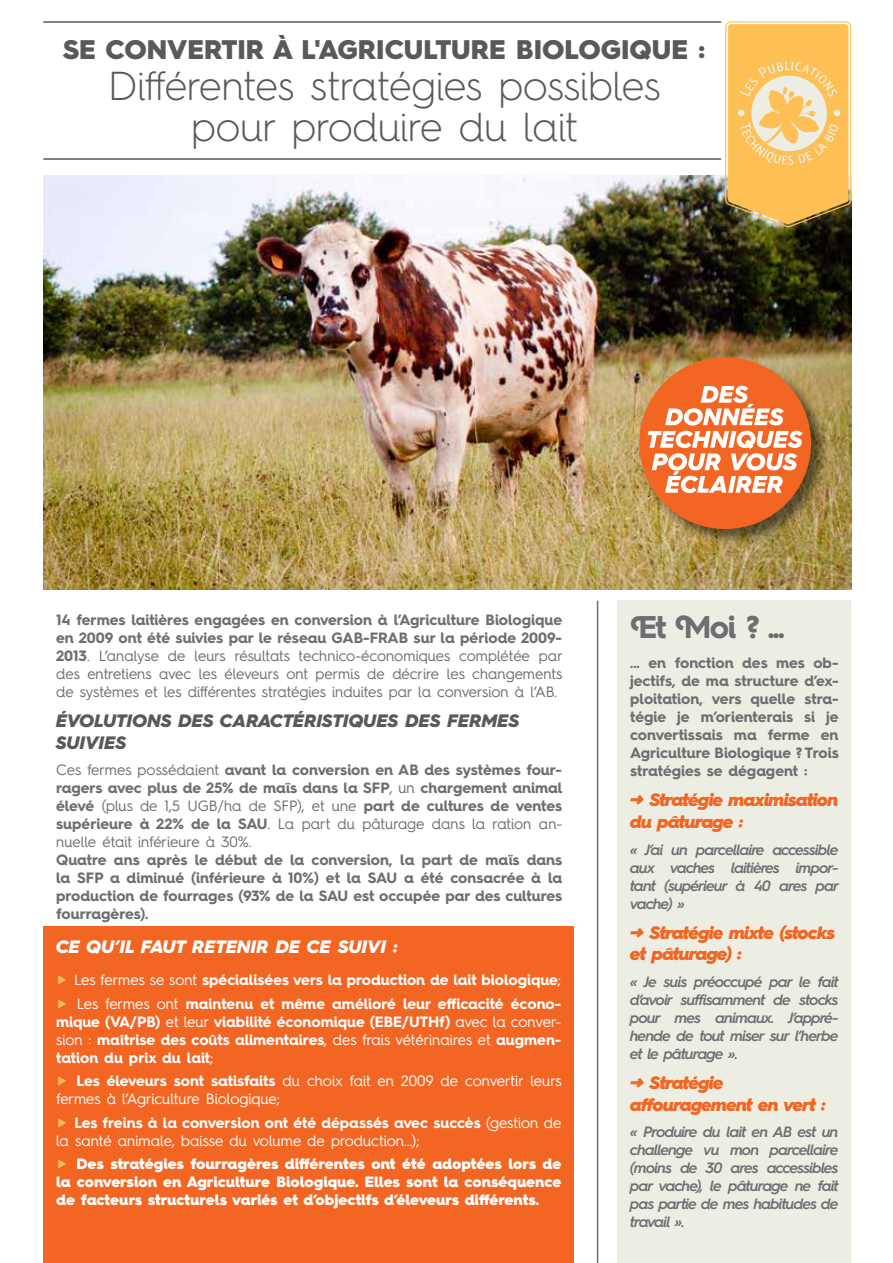
<style>
.page{position:relative;width:893px;height:1263px;background:#fff}
.page>*{position:absolute;margin:0;border:0;box-sizing:border-box;transform-origin:0 0}
.t1{font:300 40.5px/40.5px "Hurme Geometric Sans 4";letter-spacing:-.005em;color:#58595b;text-align:center}
.t2{font:700 31.5px "Hurme Geometric Sans 4";color:#6d6e71}
.t3{font:900 27px "Hurme Geometric Sans 4";color:#58595b}
.t4{font:italic 900 18px/21.6px "Hurme Geometric Sans 4";letter-spacing:-.05em;color:#f26522}
.t5{font:italic 900 18px/21.6px "Hurme Geometric Sans 4";color:#58595b}
.t6{font:italic 900 18px "Hurme Geometric Sans 4";color:#fff}
.t7{font:700 15px/18px "Hurme Geometric Sans 4";color:#6d6e71;text-align:justify}
.t8{font:italic 600 15px/18px "Hurme Geometric Sans 4";letter-spacing:-.055em;color:#6d6e71;text-align:justify}
.t9{font:15px/18px "Hurme Geometric Sans 4";color:#6d6e71;text-align:justify}
.t10{font:700 15px/18px "Hurme Geometric Sans 4";letter-spacing:-.005em;color:#fff}
.t11{font:15px/18px "Hurme Geometric Sans 4";color:#fff}
.t12{font:900 15px/18px "Hurme Geometric Sans 4";color:#fff;text-align:justify}
.s1{font-weight:700}
.s2{font-weight:400}
.s3{font-weight:900;font-size:19.5px;color:#fec054}
.s4{font-size:19.5px;color:#fec054}
</style>
<div class="page">
<img style="left:43px;top:176px;width:808px;height:414px">
<hr style="left:43px;top:21px;width:678px;height:2px;background:#58595b">
<hr style="left:43px;top:158px;width:678px;height:2px;background:#58595b">
<svg style="left:725px;top:21px;width:126px;height:206px;background:#f0bf67"></svg>
<div style="left:43px;top:927px;width:531px;height:336px;background:#f26522"></div>
<div style="left:617px;top:601px;width:234px;height:662px;background:#edeee3"></div>
<hr style="left:597px;top:601px;width:1px;height:662px;background:#6d6e71">
<div style="left:639px;top:357px;width:189px;height:189px;background:#000;opacity:.5"></div>
<div style="left:639px;top:357px;width:172px;height:172px;background:#f26522;border-radius:50%"></div>
<svg style="left:648px;top:386px;width:155px;height:107px"></svg>
<h3 class="t3" style="left:63px;top:31px;width:643px">SE CONVERTIR À L'AGRICULTURE BIOLOGIQUE :</h3>
<h1 class="t1" style="left:108px;top:65px;width:554px">Différentes stratégies possibles pour produire du lait</h1>
<p class="t9" style="left:56px;top:610px;width:508px"><span class="s1">14 fermes laitières engagées en conversion à l’Agriculture Biologique en 2009 ont été suivies par le réseau GAB-FRAB sur la période 2009- 2013</span>. L’analyse de leurs résultats technico-économiques complétée par des entretiens avec les éleveurs ont permis de décrire les changements de systèmes et les différentes stratégies induites par la conversion à l’AB.</p>
<p class="t5" style="left:56px;top:710px;width:465px">ÉVOLUTIONS DES CARACTÉRISTIQUES DES FERMES<br>SUIVIES</p>
<p class="t7" style="left:56px;top:761px;width:508px"><span class="s2">Ces fermes possédaient</span> avant la conversion en AB des systèmes four&shy;ragers avec plus de 25% de maïs dans la SFP<span class="s2">, un</span> chargement animal élevé <span class="s2">(plus de 1,5 UGB/ha de SFP), et une</span> part de cultures de ventes supérieure à 22% de la SAU<span class="s2">. La part du pâturage dans la ration an&shy;nuelle était inférieure à 30%.</span></p>
<p class="t7" style="left:56px;top:851px;width:508px">Quatre ans après le début de la conversion, la part de maïs dans la SFP a diminué (inférieure à 10%) et la SAU a été consacrée à la production de fourrages (93% de la SAU est occupée par des cultures fourragères).</p>
<p class="t6" style="left:56px;top:934px;width:343px">CE QU’IL FAUT RETENIR DE CE SUIVI :</p>
<p class="t10" style="left:56px;top:968px;width:507px;line-height:23.4px"><span class="s3">►</span> <span class="s2">Les fermes se sont</span> spécialisées vers la production de lait biologique<span class="s2">; </span><span class="s3">►</span> <span class="s2">Les fermes ont</span> maintenu et même amélioré leur efficacité écono-</p>
<p class="t10" style="left:56px;top:1012px;width:507px;text-align:justify">mique (VA/PB) <span class="s2">et leur</span> viabilité économique (EBE/UTHf) <span class="s2">avec la conver&shy;sion :</span> maîtrise des coûts alimentaires<span class="s2">, des frais vétérinaires et</span> augmen&shy;tation du prix du lait<span class="s2">;</span></p>
<p class="t11" style="left:56px;top:1071px;width:507px"><span class="s3">►</span> <span class="s1">Les éleveurs sont satisfaits</span> du choix fait en 2009 de convertir leurs fermes à l’Agriculture Biologique;</p>
<p class="t11" style="left:56px;top:1113px;width:507px"><span class="s3">►</span> <span class="s1">Les freins à la conversion ont été dépassés avec succès</span> (gestion de la santé animale, baisse du volume de production…);</p>
<p class="t12" style="left:56px;top:1154px;width:507px"><span class="s4">►</span> Des stratégies fourragères différentes ont été adoptées lors de la conversion en Agriculture Biologique. Elles sont la conséquence de facteurs structurels variés et d’objectifs d’éleveurs différents.</p>
<h2 class="t2" style="left:630px;top:604px;width:156px">Et Moi ? ...</h2>
<p class="t7" style="left:630px;top:654px;width:210px">... en fonction des mes ob&shy;jectifs, de ma structure d’ex&shy;ploitation, vers quelle stra&shy;tégie je m’orienterais si je convertissais ma ferme en Agriculture Biologique ? Trois stratégies se dégagent :</p>
<p class="t4" style="left:630px;top:789px;width:210px">→ Stratégie maximisation du pâturage :</p>
<p class="t8" style="left:630px;top:840px;width:211px">« J’ai un parcellaire accessible aux vaches laitières impor&shy;tant (supérieur à 40 ares par vache) »</p>
<p class="t4" style="left:630px;top:921px;width:207px">→ Stratégie mixte (stocks et pâturage) :</p>
<p class="t8" style="left:630px;top:972px;width:210px">« Je suis préoccupé par le fait d’avoir suffisamment de stocks pour mes animaux. J’appré&shy;hende de tout miser sur l’herbe et le pâturage ».</p>
<p class="t4" style="left:630px;top:1072px;width:197px">→ Stratégie affouragement en vert :</p>
<p class="t8" style="left:630px;top:1122px;width:210px">« Produire du lait en AB est un challenge vu mon parcellaire (moins de 30 ares accessibles par vache), le pâturage ne fait pas partie de mes habitudes de travail ».</p>
</div>
